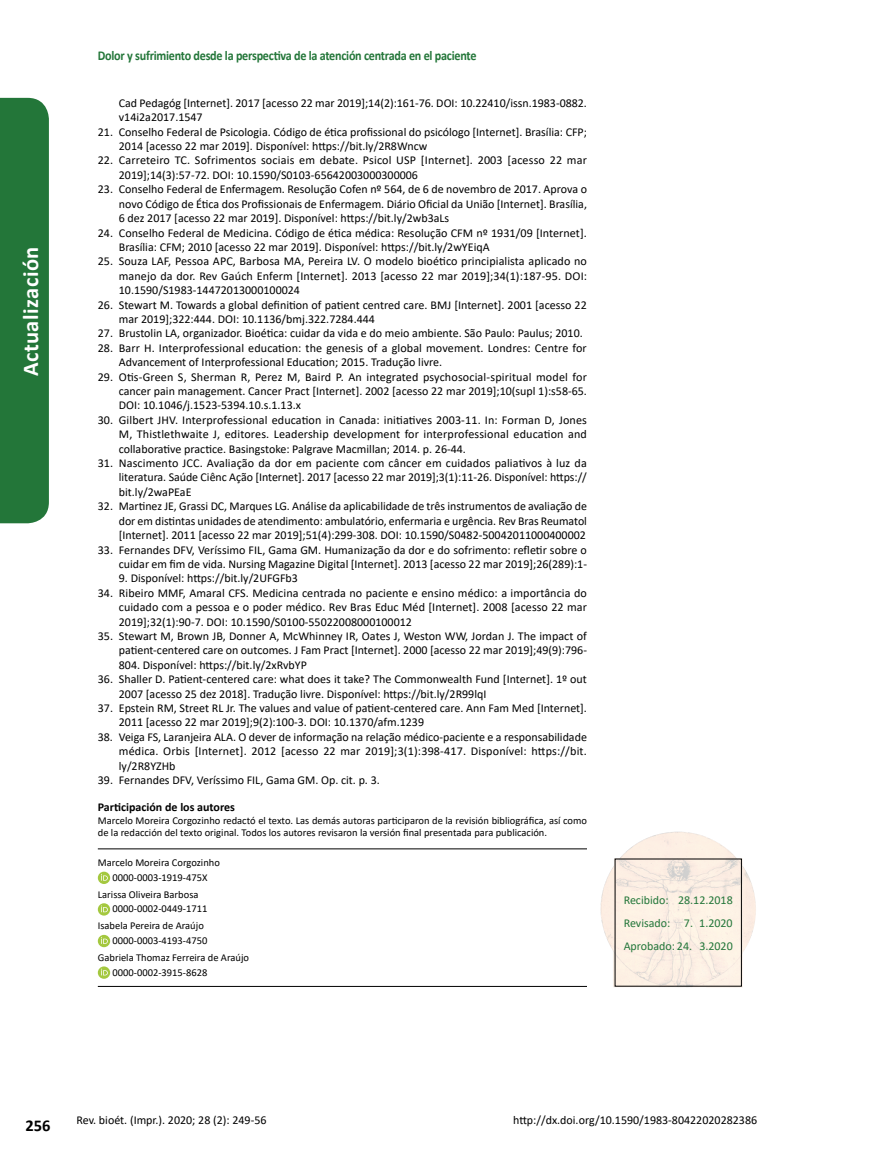
<style>
.page{position:relative;width:872px;height:1170px;background:#fff}
.page>*{position:absolute;margin:0;border:0;box-sizing:border-box;transform-origin:0 0}
.t1{font:700 22.5px "Calibri";letter-spacing:.02em;color:#fff}
.t2{font:700 16.5px "Calibri";color:#000}
.t3{font:700 13.5px "Calibri";letter-spacing:-.02em;color:#237639;scale:.9 1}
.t4{font:12px/14.4px "Calibri";color:#000;text-align:justify}
.t5{font:12px/23px "Calibri";color:#237639;text-align:justify}
.t6{font:700 12px "Calibri";color:#000}
.t7{font:10.5px/14.7px "Calibri";color:#000}
</style>
<div class="page">
<div style="left:0;top:98px;width:49px;height:425px;background:#237639"></div>
<hr style="left:98px;top:848px;width:489px;height:1px;background:#000">
<hr style="left:98px;top:986px;width:489px;height:1px;background:#000">
<svg style="left:98px;top:871px;width:12px;height:12px"></svg>
<svg style="left:101px;top:873px;width:7px;height:7px"></svg>
<svg style="left:98px;top:903px;width:12px;height:12px"></svg>
<svg style="left:101px;top:905px;width:7px;height:7px"></svg>
<svg style="left:98px;top:934px;width:12px;height:13px"></svg>
<svg style="left:101px;top:937px;width:7px;height:6px"></svg>
<svg style="left:98px;top:966px;width:12px;height:12px"></svg>
<svg style="left:101px;top:968px;width:7px;height:7px"></svg>
<img style="left:600px;top:831px;width:156px;height:155px">
<h1 class="t1" style="left:15px;top:376px;width:131px;rotate:-90deg">Actualización</h1>
<p class="t3" style="left:98px;top:46px;width:422px">Dolor y sufrimiento desde la perspectiva de la atención centrada en el paciente</p>
<p class="t4" style="left:119px;top:95px;width:469px">Cad Pedagóg [Internet]. 2017 [acesso 22 mar 2019];14(2):161-76. DOI: 10.22410/issn.1983-0882. v14i2a2017.1547</p>
<p class="t4" style="left:119px;top:124px;width:469px;text-indent:-21px">21. Conselho Federal de Psicologia. Código de ética profissional do psicólogo [Internet]. Brasília: CFP;<br>2014 [acesso 22 mar 2019]. Disponível: https://bit.ly/2R8Wncw</p>
<p class="t4" style="left:119px;top:153px;width:469px;text-indent:-21px">22. Carreteiro TC. Sofrimentos sociais em debate. Psicol USP [Internet]. 2003 [acesso 22 mar<br>2019];14(3):57-72. DOI: 10.1590/S0103-65642003000300006</p>
<p class="t4" style="left:119px;top:182px;width:470px;text-indent:-21px">23. Conselho Federal de Enfermagem. Resolução Cofen nº 564, de 6 de novembro de 2017. Aprova o novo Código de Ética dos Profissionais de Enfermagem. Diário Oficial da União [Internet]. Brasília, 6 dez 2017 [acesso 22 mar 2019]. Disponível: https://bit.ly/2wb3aLs</p>
<p class="t4" style="left:119px;top:225px;width:469px;text-indent:-21px">24. Conselho Federal de Medicina. Código de ética médica: Resolução CFM nº 1931/09 [Internet].<br>Brasília: CFM; 2010 [acesso 22 mar 2019]. Disponível: https://bit.ly/2wYEiqA</p>
<p class="t4" style="left:119px;top:254px;width:470px;text-indent:-21px">25. Souza LAF, Pessoa APC, Barbosa MA, Pereira LV. O modelo bioético principialista aplicado no manejo da dor. Rev Gaúch Enferm [Internet]. 2013 [acesso 22 mar 2019];34(1):187-95. DOI:<br>10.1590/S1983-14472013000100024</p>
<p class="t4" style="left:119px;top:297px;width:469px;text-indent:-21px">26. Stewart M. Towards a global definition of patient centred care. BMJ [Internet]. 2001 [acesso 22 mar 2019];322:444. DOI: 10.1136/bmj.322.7284.444</p>
<p class="t4" style="left:98px;top:326px;width:486px">27. Brustolin LA, organizador. Bioética: cuidar da vida e do meio ambiente. São Paulo: Paulus; 2010.</p>
<p class="t4" style="left:119px;top:340px;width:469px;text-indent:-21px">28. Barr H. Interprofessional education: the genesis of a global movement. Londres: Centre for<br>Advancement of Interprofessional Education; 2015. Tradução livre.</p>
<p class="t4" style="left:119px;top:369px;width:469px;text-indent:-21px">29. Otis‐Green S, Sherman R, Perez M, Baird P. An integrated psychosocial‐spiritual model for cancer pain management. Cancer Pract [Internet]. 2002 [acesso 22 mar 2019];10(supl 1):s58-65.<br>DOI: 10.1046/j.1523-5394.10.s.1.13.x</p>
<p class="t4" style="left:119px;top:412px;width:469px;text-indent:-21px">30. Gilbert JHV. Interprofessional education in Canada: initiatives 2003-11. In: Forman D, Jones M, Thistlethwaite J, editores. Leadership development for interprofessional education and collaborative practice. Basingstoke: Palgrave Macmillan; 2014. p. 26-44.</p>
<p class="t4" style="left:119px;top:455px;width:469px;text-indent:-21px">31. Nascimento JCC. Avaliação da dor em paciente com câncer em cuidados paliativos à luz da literatura. Saúde Ciênc Ação [Internet]. 2017 [acesso 22 mar 2019];3(1):11-26. Disponível: https:// bit.ly/2waPEaE</p>
<p class="t4" style="left:119px;top:499px;width:470px;text-indent:-21px">32. Martinez JE, Grassi DC, Marques LG. Análise da aplicabilidade de três instrumentos de avaliação de dor em distintas unidades de atendimento: ambulatório, enfermaria e urgência. Rev Bras Reumatol [Internet]. 2011 [acesso 22 mar 2019];51(4):299-308. DOI: 10.1590/S0482-50042011000400002</p>
<p class="t4" style="left:98px;top:542px;width:491px;text-align:right">33. Fernandes DFV, Veríssimo FIL, Gama GM. Humanização da dor e do sofrimento: refletir sobre o cuidar em fim de vida. Nursing Magazine Digital [Internet]. 2013 [acesso 22 mar 2019];26(289):1-</p>
<p class="t4" style="left:119px;top:571px;width:181px">9. Disponível: https://bit.ly/2UFGFb3</p>
<p class="t4" style="left:119px;top:585px;width:470px;text-indent:-21px">34. Ribeiro MMF, Amaral CFS. Medicina centrada no paciente e ensino médico: a importância do cuidado com a pessoa e o poder médico. Rev Bras Educ Méd [Internet]. 2008 [acesso 22 mar 2019];32(1):90-7. DOI: 10.1590/S0100-55022008000100012</p>
<p class="t4" style="left:119px;top:628px;width:470px;text-indent:-21px">35. Stewart M, Brown JB, Donner A, McWhinney IR, Oates J, Weston WW, Jordan J. The impact of patient-centered care on outcomes. J Fam Pract [Internet]. 2000 [acesso 22 mar 2019];49(9):796- 804. Disponível: https://bit.ly/2xRvbYP</p>
<p class="t4" style="left:119px;top:671px;width:469px;text-indent:-21px">36. Shaller D. Patient-centered care: what does it take? The Commonwealth Fund [Internet]. 1º out<br>2007 [acesso 25 dez 2018]. Tradução livre. Disponível: https://bit.ly/2R99lqI</p>
<p class="t4" style="left:119px;top:700px;width:469px;text-indent:-21px">37. Epstein RM, Street RL Jr. The values and value of patient-centered care. Ann Fam Med [Internet].<br>2011 [acesso 22 mar 2019];9(2):100-3. DOI: 10.1370/afm.1239</p>
<p class="t4" style="left:119px;top:729px;width:469px;text-indent:-21px">38. Veiga FS, Laranjeira ALA. O dever de informação na relação médico-paciente e a responsabilidade médica. Orbis [Internet]. 2012 [acesso 22 mar 2019];3(1):398-417. Disponível: https://bit. ly/2R8YZHb</p>
<p class="t4" style="left:98px;top:772px;width:283px">39. Fernandes DFV, Veríssimo FIL, Gama GM. Op. cit. p. 3.</p>
<p class="t6" style="left:98px;top:798px;width:139px">Participación de los autores</p>
<p class="t7" style="left:98px;top:813px;width:490px;line-height:12.6px">Marcelo Moreira Corgozinho redactó el texto. Las demás autoras participaron de la revisión bibliográfica, así como de la redacción del texto original. Todos los autores revisaron la versión final presentada para publicación.</p>
<p class="t7" style="left:98px;top:854px;width:124px;text-align:center">Marcelo Moreira Corgozinho<br>0000-0003-1919-475X</p>
<p class="t7" style="left:112px;top:886px;width:96px;text-indent:-15px">Larissa Oliveira Barbosa<br>0000-0002-0449-1711</p>
<p class="t7" style="left:112px;top:918px;width:96px;text-indent:-15px">Isabela Pereira de Araújo<br>0000-0003-4193-4750</p>
<p class="t7" style="left:112px;top:949px;width:138px;text-indent:-15px">Gabriela Thomaz Ferreira de Araújo<br>0000-0002-3915-8628</p>
<p class="t5" style="left:623px;top:888px;width:111px">Recibido: 28.12.2018<br>Revisado: 7. 1.2020<br>Aprobado: 24. 3.2020</p>
<h2 class="t2" style="left:26px;top:1113px;width:27px">256</h2>
<p class="t4" style="left:77px;top:1112px;width:191px">Rev. bioét. (Impr.). 2020; 28 (2): 249-56</p>
<p class="t4" style="left:513px;top:1112px;width:245px">http://dx.doi.org/10.1590/1983-80422020282386</p>
</div>
